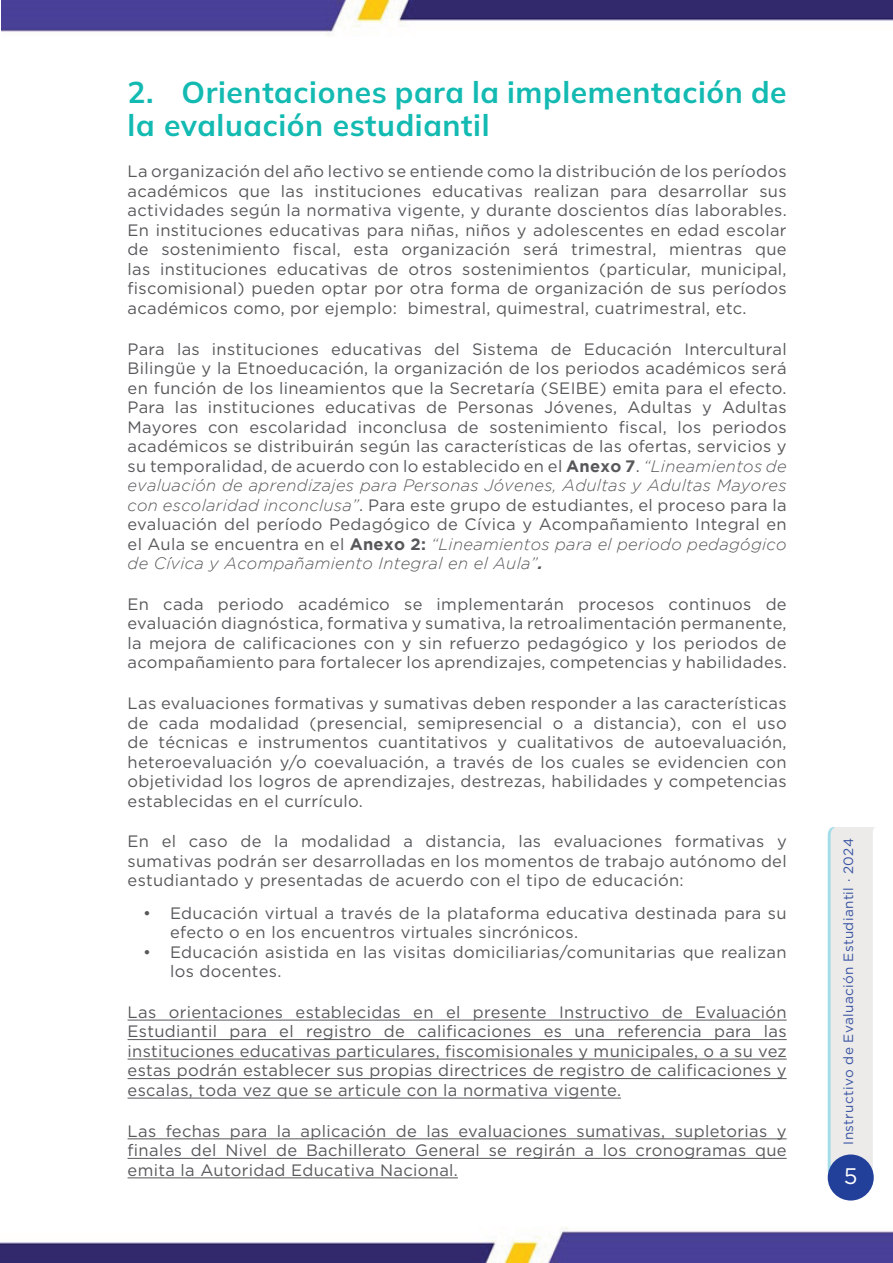
<style>
.page{position:relative;width:893px;height:1263px;background:#fff}
.page>*{position:absolute;margin:0;border:0;box-sizing:border-box;transform-origin:0 0}
.t1{font:700 30px/33px "Mulish";letter-spacing:.02em;color:#13bab2}
.t2{font:22.5px "Gotham";color:#fff}
.t3{font:16.5px/19.5px "Gotham";letter-spacing:.02em;color:#57585a;text-align:justify}
.t4{font:13.5px "Gotham";letter-spacing:.03em;color:#3853a3}
.s1{font-weight:700}
.s2{font-weight:300;font-style:italic}
.s3{font-weight:700;font-style:italic}
</style>
<div class="page">
<img style="left:1px;top:1174px;width:892px;height:89px">
<img style="left:2px;top:0;width:891px;height:36px">
<svg style="left:828px;top:827px;width:48px;height:372px"></svg>
<div style="left:828px;top:1154px;width:46px;height:46px;background:#223f99;border-radius:50%"></div>
<hr style="left:128px;top:1020px;width:659px;height:1px;background:#57585a">
<hr style="left:128px;top:1039px;width:659px;height:1px;background:#57585a">
<hr style="left:128px;top:1059px;width:659px;height:1px;background:#57585a">
<hr style="left:128px;top:1078px;width:659px;height:1px;background:#57585a">
<hr style="left:128px;top:1098px;width:493px;height:1px;background:#57585a">
<hr style="left:128px;top:1138px;width:659px;height:1px;background:#57585a">
<hr style="left:128px;top:1158px;width:659px;height:1px;background:#57585a">
<hr style="left:128px;top:1177px;width:330px;height:1px;background:#57585a">
<p class="t1" style="left:128px;top:75px;width:661px">2. Orientaciones para la implementación de la evaluación estudiantil</p>
<p class="t3" style="left:128px;top:161px;width:661px">La organización del año lectivo se entiende como la distribución de los períodos académicos que las instituciones educativas realizan para desarrollar sus actividades según la normativa vigente, y durante doscientos días laborables.<br>En instituciones educativas para niñas, niños y adolescentes en edad escolar de sostenimiento fiscal, esta organización será trimestral, mientras que las instituciones educativas de otros sostenimientos (particular, municipal, fiscomisional) pueden optar por otra forma de organización de sus períodos académicos como, por ejemplo: bimestral, quimestral, cuatrimestral, etc.</p>
<p class="t3" style="left:128px;top:339px;width:661px">Para las instituciones educativas del Sistema de Educación Intercultural Bilingüe y la Etnoeducación, la organización de los periodos académicos será en función de los lineamientos que la Secretaría (SEIBE) emita para el efecto.<br>Para las instituciones educativas de Personas Jóvenes, Adultas y Adultas Mayores con escolaridad inconclusa de sostenimiento fiscal, los periodos académicos se distribuirán según las características de las ofertas, servicios y su temporalidad, de acuerdo con lo establecido en el <span class="s1">Anexo 7</span>. <span class="s2">“Lineamientos de evaluación de aprendizajes para Personas Jóvenes, Adultas y Adultas Mayores con escolaridad inconclusa”</span>. Para este grupo de estudiantes, el proceso para la evaluación del período Pedagógico de Cívica y Acompañamiento Integral en el Aula se encuentra en el <span class="s1">Anexo 2:</span> <span class="s2">“Lineamientos para el periodo pedagógico de Cívica y Acompañamiento Integral en el Aula”</span><span class="s3">.</span></p>
<p class="t3" style="left:128px;top:594px;width:661px">En cada periodo académico se implementarán procesos continuos de evaluación diagnóstica, formativa y sumativa, la retroalimentación permanente, la mejora de calificaciones con y sin refuerzo pedagógico y los periodos de acompañamiento para fortalecer los aprendizajes, competencias y habilidades.</p>
<p class="t3" style="left:128px;top:693px;width:661px">Las evaluaciones formativas y sumativas deben responder a las características de cada modalidad (presencial, semipresencial o a distancia), con el uso de técnicas e instrumentos cuantitativos y cualitativos de autoevaluación, heteroevaluación y/o coevaluación, a través de los cuales se evidencien con objetividad los logros de aprendizajes, destrezas, habilidades y competencias establecidas en el currículo.</p>
<p class="t3" style="left:128px;top:831px;width:661px">En el caso de la modalidad a distancia, las evaluaciones formativas y sumativas podrán ser desarrolladas en los momentos de trabajo autónomo del estudiantado y presentadas de acuerdo con el tipo de educación:</p>
<p class="t3" style="left:170px;top:903px;width:618px;text-indent:-27px">• Educación virtual a través de la plataforma educativa destinada para su efecto o en los encuentros virtuales sincrónicos.</p>
<p class="t3" style="left:170px;top:942px;width:618px;text-indent:-27px">• Educación asistida en las visitas domiciliarias/comunitarias que realizan los docentes.</p>
<p class="t3" style="left:128px;top:1002px;width:661px">Las orientaciones establecidas en el presente Instructivo de Evaluación Estudiantil para el registro de calificaciones es una referencia para las instituciones educativas particulares, fiscomisionales y municipales, o a su vez estas podrán establecer sus propias directrices de registro de calificaciones y escalas, toda vez que se articule con la normativa vigente.</p>
<p class="t3" style="left:128px;top:1121px;width:661px">Las fechas para la aplicación de las evaluaciones sumativas, supletorias y finales del Nivel de Bachillerato General se regirán a los cronogramas que emita la Autoridad Educativa Nacional.</p>
<p class="t4" style="left:841px;top:1145px;width:308px;rotate:-90deg">Instructivo de Evaluación Estudiantil · 2024</p>
<h2 class="t2" style="left:844px;top:1164px;width:15px">5</h2>
</div>
